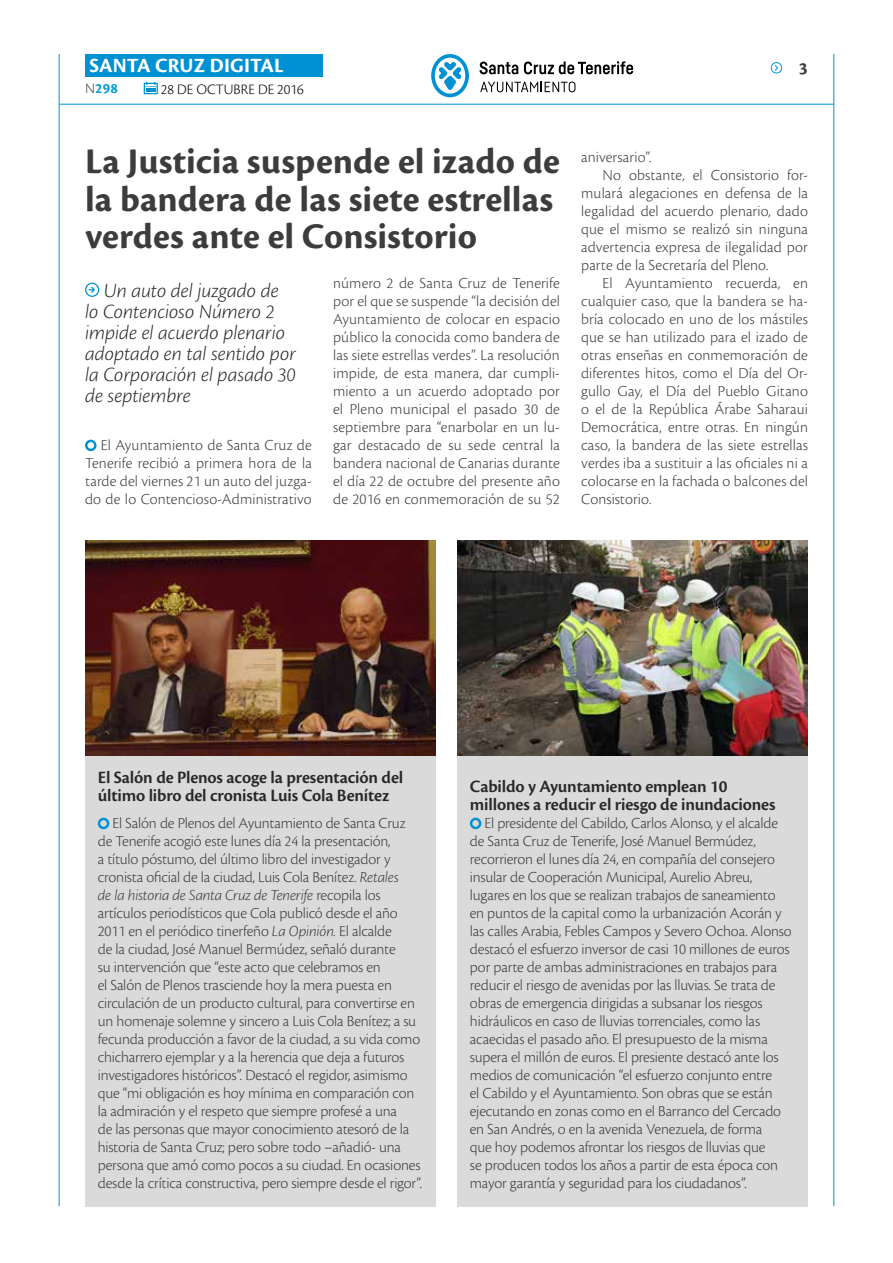
<style>
.page{position:relative;width:893px;height:1263px;background:#fff}
.page>*{position:absolute;margin:0;border:0;box-sizing:border-box;transform-origin:0 0}
.t1{font:700 37.5px/37.5px "Cronos Pro";letter-spacing:.005em;color:#3c3c3b}
.t2{font:italic 300 21px/21px "Cronos Pro";color:#282827}
.t3{font:700 21px "Cronos Pro";letter-spacing:.005em;color:#fff}
.t4{font:600 18px/18px "Cronos Pro";letter-spacing:-.01em;color:#282827}
.t5{font:700 18px "Cronos Pro";color:#3c3c3b}
.t6{font:300 15.9px/18px "Cronos Pro";letter-spacing:-.01em;color:#3c3c3b;text-align:justify}
.t7{font:300 15.9px "Cronos Pro";letter-spacing:.01em;color:#3c3c3b}
.t8{font:300 15px "Cronos Pro";color:#000}
.t9{font:700 15px "Cronos Pro";color:#079bd8}
.s1{font-weight:300;color:#3c3c3b}
.s2{font-style:italic}
</style>
<div class="page">
<hr style="left:59px;top:104px;width:775px;height:1px;background:#0091d3">
<div style="left:85px;top:54px;width:238px;height:23px;background:#0091d3"></div>
<svg style="left:144px;top:82px;width:14px;height:12px"></svg>
<hr style="left:59px;top:54px;width:1px;height:1152px;background:#0091d3">
<hr style="left:833px;top:54px;width:1px;height:1152px;background:#0091d3">
<svg style="left:771px;top:62px;width:12px;height:11px"></svg>
<svg style="left:431px;top:54px;width:38px;height:43px"></svg>
<svg style="left:480px;top:62px;width:38px;height:12px"></svg>
<svg style="left:524px;top:61px;width:109px;height:13px"></svg>
<svg style="left:480px;top:82px;width:95px;height:10px"></svg>
<svg style="left:85px;top:439px;width:12px;height:13px"></svg>
<svg style="left:85px;top:283px;width:14px;height:14px"></svg>
<img style="left:85px;top:540px;width:351px;height:216px">
<img style="left:457px;top:540px;width:351px;height:216px">
<div style="left:85px;top:756px;width:351px;height:450px;background:#dadada"></div>
<svg style="left:97px;top:817px;width:13px;height:13px"></svg>
<div style="left:457px;top:756px;width:351px;height:450px;background:#dadada"></div>
<svg style="left:469px;top:817px;width:13px;height:13px"></svg>
<h2 class="t3" style="left:89px;top:53px;width:196px">SANTA CRUZ DIGITAL</h2>
<p class="t9" style="left:85px;top:80px;width:34px"><span class="s1">N</span>298</p>
<p class="t8" style="left:161px;top:81px;width:144px">28 DE OCTUBRE DE 2016</p>
<h1 class="t1" style="left:85px;top:143px;width:476px">La Justicia suspende el izado de la bandera de las siete estrellas verdes ante el Consistorio</h1>
<h2 class="t2" style="left:85px;top:280px;width:212px;text-indent:19px">Un auto del juzgado de lo Contencioso Número 2 impide el acuerdo plenario adoptado en tal sentido por la Corporación el pasado 30 de septiembre</h2>
<p class="t6" style="left:333px;top:274px;width:228px">número 2 de Santa Cruz de Tenerife por el que se suspende “la decisión del Ayuntamiento de colocar en espacio público la conocida como bandera de las siete estrellas verdes”. La resolución impide, de esta manera, dar cumpli&shy;miento a un acuerdo adoptado por el Pleno municipal el pasado 30 de septiembre para “enarbolar en un lu&shy;gar destacado de su sede central la bandera nacional de Canarias durante el día 22 de octubre del presente año de 2016 en conmemoración de su 52</p>
<p class="t6" style="left:85px;top:436px;width:228px;text-indent:16px">El Ayuntamiento de Santa Cruz de Tenerife recibió a primera hora de la tarde del viernes 21 un auto del juzga&shy;do de lo Contencioso-Administrativo</p>
<p class="t5" style="left:799px;top:58px;width:10px">3</p>
<p class="t6" style="left:581px;top:148px;width:72px">aniversario”.</p>
<p class="t6" style="left:602px;top:166px;width:207px">No obstante, el Consistorio for-</p>
<p class="t7" style="left:581px;top:184px;width:228px">mulará alegaciones en defensa de la</p>
<p class="t7" style="left:581px;top:202px;width:228px">legalidad del acuerdo plenario, dado</p>
<p class="t7" style="left:581px;top:220px;width:228px">que el mismo se realizó sin ninguna</p>
<p class="t7" style="left:581px;top:238px;width:228px">advertencia expresa de ilegalidad por</p>
<p class="t7" style="left:581px;top:256px;width:189px">parte de la Secretaría del Pleno.</p>
<p class="t6" style="left:602px;top:274px;width:207px">El Ayuntamiento recuerda, en</p>
<p class="t7" style="left:581px;top:292px;width:228px">cualquier caso, que la bandera se ha-</p>
<p class="t7" style="left:581px;top:310px;width:228px">bría colocado en uno de los mástiles</p>
<p class="t7" style="left:581px;top:328px;width:228px">que se han utilizado para el izado de</p>
<p class="t7" style="left:581px;top:346px;width:228px">otras enseñas en conmemoración de</p>
<p class="t6" style="left:581px;top:364px;width:228px">diferentes hitos, como el Día del Or-</p>
<p class="t7" style="left:581px;top:382px;width:228px">gullo Gay, el Día del Pueblo Gitano</p>
<p class="t7" style="left:581px;top:400px;width:228px">o el de la República Árabe Saharaui</p>
<p class="t7" style="left:581px;top:418px;width:228px">Democrática, entre otras. En ningún</p>
<p class="t7" style="left:581px;top:436px;width:228px">caso, la bandera de las siete estrellas</p>
<p class="t7" style="left:581px;top:454px;width:228px">verdes iba a sustituir a las oficiales ni a</p>
<p class="t7" style="left:581px;top:472px;width:228px">colocarse en la fachada o balcones del</p>
<p class="t6" style="left:581px;top:490px;width:72px">Consistorio.</p>
<p class="t4" style="left:98px;top:768px;width:307px">El Salón de Plenos acoge la presentación del último libro del cronista Luis Cola Benítez</p>
<p class="t6" style="left:98px;top:814px;width:326px;text-align:left;text-indent:15px">El Salón de Plenos del Ayuntamiento de Santa Cruz de Tenerife acogió este lunes día 24 la presentación,<br>a título póstumo, del último libro del investigador y cronista oficial de la ciudad, Luis Cola Benítez. <span class="s2">Retales<br>de la historia de Santa Cruz de Tenerife</span> recopila los artículos periodísticos que Cola publicó desde el año 2011 en el periódico tinerfeño <span class="s2">La Opinión.</span> El alcalde<br>de la ciudad, José Manuel Bermúdez, señaló durante<br>su intervención que “este acto que celebramos en<br>el Salón de Plenos trasciende hoy la mera puesta en circulación de un producto cultural, para convertirse en un homenaje solemne y sincero a Luis Cola Benítez; a su fecunda producción a favor de la ciudad, a su vida como chicharrero ejemplar y a la herencia que deja a futuros investigadores históricos”. Destacó el regidor, asimismo que “mi obligación es hoy mínima en comparación con la admiración y el respeto que siempre profesé a una<br>de las personas que mayor conocimiento atesoró de la historia de Santa Cruz; pero sobre todo –añadió- una persona que amó como pocos a su ciudad. En ocasiones desde la crítica constructiva, pero siempre desde el rigor”.</p>
<p class="t4" style="left:470px;top:778px;width:307px">Cabildo y Ayuntamiento emplean 10 millones a reducir el riesgo de inundaciones</p>
<p class="t6" style="left:470px;top:814px;width:323px;text-align:left;text-indent:15px">El presidente del Cabildo, Carlos Alonso, y el alcalde de Santa Cruz de Tenerife, José Manuel Bermúdez, recorrieron el lunes día 24, en compañía del consejero insular de Cooperación Municipal, Aurelio Abreu, lugares en los que se realizan trabajos de saneamiento en puntos de la capital como la urbanización Acorán y las calles Arabia, Febles Campos y Severo Ochoa. Alonso destacó el esfuerzo inversor de casi 10 millones de euros por parte de ambas administraciones en trabajos para reducir el riesgo de avenidas por las lluvias. Se trata de obras de emergencia dirigidas a subsanar los riesgos hidráulicos en caso de lluvias torrenciales, como las acaecidas el pasado año. El presupuesto de la misma supera el millón de euros. El presiente destacó ante los medios de comunicación “el esfuerzo conjunto entre<br>el Cabildo y el Ayuntamiento. Son obras que se están ejecutando en zonas como en el Barranco del Cercado en San Andrés, o en la avenida Venezuela, de forma<br>que hoy podemos afrontar los riesgos de lluvias que<br>se producen todos los años a partir de esta época con mayor garantía y seguridad para los ciudadanos”.</p>
</div>
